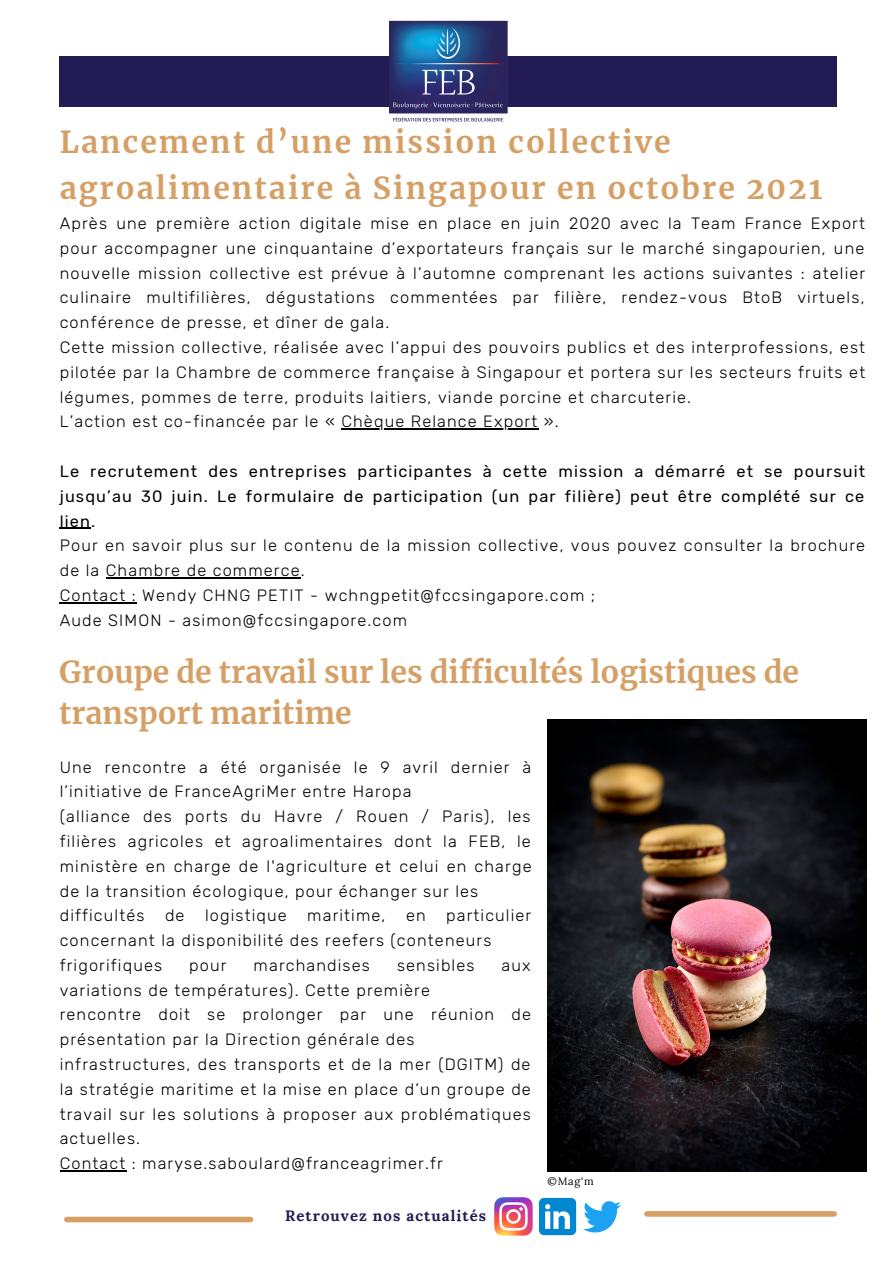
<style>
.page{position:relative;width:894px;height:1264px;background:#fff}
.page>*{position:absolute;margin:0;border:0;box-sizing:border-box;transform-origin:0 0}
.t1{font:700 30px/46.2px "Merriweather";letter-spacing:.07em;color:#d59f65}
.t2{font:700 30px/41.7px "Merriweather";color:#d59f65}
.t3{font:300 16.35px/24.8px "Rubik";letter-spacing:.07em;color:#000;text-align:justify}
.t4{font:16.35px/24.8px "Rubik";letter-spacing:.07em;color:#000;text-align:justify}
.t5{font:700 15px "Lora";letter-spacing:.07em;color:#231b54}
.t6{font:10.65px "Lora";color:#000}
</style>
<div class="page">
<div style="left:59px;top:56px;width:777px;height:51px;background:#231b54"></div>
<img style="left:494px;top:1197px;width:38px;height:38px">
<img style="left:538px;top:1197px;width:38px;height:38px">
<img style="left:583px;top:1201px;width:38px;height:32px">
<img style="left:389px;top:21px;width:118px;height:101px">
<div style="left:67px;top:1216px;width:183px;height:6px;background:#d59f65"></div>
<svg style="left:646px;top:1211px;width:187px;height:5px"></svg>
<hr style="left:341px;top:428px;width:197px;height:1px;background:#000">
<hr style="left:60px;top:527px;width:31px;height:1px;background:#000">
<hr style="left:106px;top:577px;width:195px;height:1px;background:#000">
<hr style="left:60px;top:602px;width:77px;height:1px;background:#000">
<img style="left:547px;top:720px;width:319px;height:451px">
<hr style="left:60px;top:1170px;width:66px;height:1px;background:#000">
<p class="t1" style="left:60px;top:119px;width:764px">Lancement d’une mission collective agroalimentaire à Singapour en octobre 2021</p>
<p class="t3" style="left:60px;top:211px;width:806px">Après une première action digitale mise en place en juin 2020 avec la Team France Export pour accompagner une cinquantaine d’exportateurs français sur le marché singapourien, une nouvelle mission collective est prévue à l’automne comprenant les actions suivantes : atelier culinaire multifilières, dégustations commentées par filière, rendez-vous BtoB virtuels, conférence de presse, et dîner de gala.</p>
<p class="t3" style="left:60px;top:335px;width:806px">Cette mission collective, réalisée avec l’appui des pouvoirs publics et des interprofessions, est pilotée par la Chambre de commerce française à Singapour et portera sur les secteurs fruits et légumes, pommes de terre, produits laitiers, viande porcine et charcuterie.</p>
<p class="t3" style="left:60px;top:409px;width:500px">L’action est co-financée par le « Chèque Relance Export ».</p>
<p class="t4" style="left:60px;top:459px;width:806px">Le recrutement des entreprises participantes à cette mission a démarré et se poursuit jusqu’au 30 juin. Le formulaire de participation (un par filière) peut être complété sur ce lien.</p>
<p class="t3" style="left:60px;top:533px;width:806px">Pour en savoir plus sur le contenu de la mission collective, vous pouvez consulter la brochure de la Chambre de commerce.</p>
<p class="t3" style="left:60px;top:583px;width:537px">Contact : Wendy CHNG PETIT - wchngpetit@fccsingapore.com ;</p>
<p class="t3" style="left:60px;top:607px;width:349px">Aude SIMON - asimon@fccsingapore.com</p>
<p class="t2" style="left:59px;top:651px;width:741px">Groupe de travail sur les difficultés logistiques de transport maritime</p>
<p class="t3" style="left:60px;top:754px;width:473px">Une rencontre a été organisée le 9 avril dernier à l’initiative de FranceAgriMer entre Haropa</p>
<p class="t3" style="left:60px;top:804px;width:473px">(alliance des ports du Havre / Rouen / Paris), les filières agricoles et agroalimentaires dont la FEB, le ministère en charge de l'agriculture et celui en charge de la transition écologique, pour échanger sur les</p>
<p class="t3" style="left:60px;top:903px;width:86px">difficultés</p>
<p class="t3" style="left:165px;top:903px;width:21px">de</p>
<p class="t3" style="left:205px;top:903px;width:83px">logistique</p>
<p class="t3" style="left:307px;top:903px;width:80px">maritime,</p>
<p class="t3" style="left:406px;top:903px;width:21px">en</p>
<p class="t3" style="left:60px;top:903px;width:473px;text-indent:386px">particulier concernant la disponibilité des reefers (conteneurs</p>
<p class="t3" style="left:60px;top:952px;width:104px">frigorifiques</p>
<p class="t3" style="left:189px;top:952px;width:39px">pour</p>
<p class="t3" style="left:253px;top:952px;width:118px">marchandises</p>
<p class="t3" style="left:397px;top:952px;width:79px">sensibles</p>
<p class="t3" style="left:501px;top:952px;width:31px">aux</p>
<p class="t3" style="left:60px;top:977px;width:371px">variations de températures). Cette première</p>
<p class="t3" style="left:60px;top:1002px;width:472px">rencontre doit se prolonger par une réunion de présentation par la Direction générale des</p>
<p class="t3" style="left:60px;top:1051px;width:472px">infrastructures, des transports et de la mer (DGITM) de la stratégie maritime et la mise en place d’un groupe de travail sur les solutions à proposer aux problématiques actuelles.</p>
<p class="t3" style="left:60px;top:1151px;width:384px">Contact : maryse.saboulard@franceagrimer.fr</p>
<p class="t5" style="left:285px;top:1206px;width:202px">Retrouvez nos actualités</p>
<p class="t6" style="left:547px;top:1174px;width:48px">©Mag'm</p>
</div>
